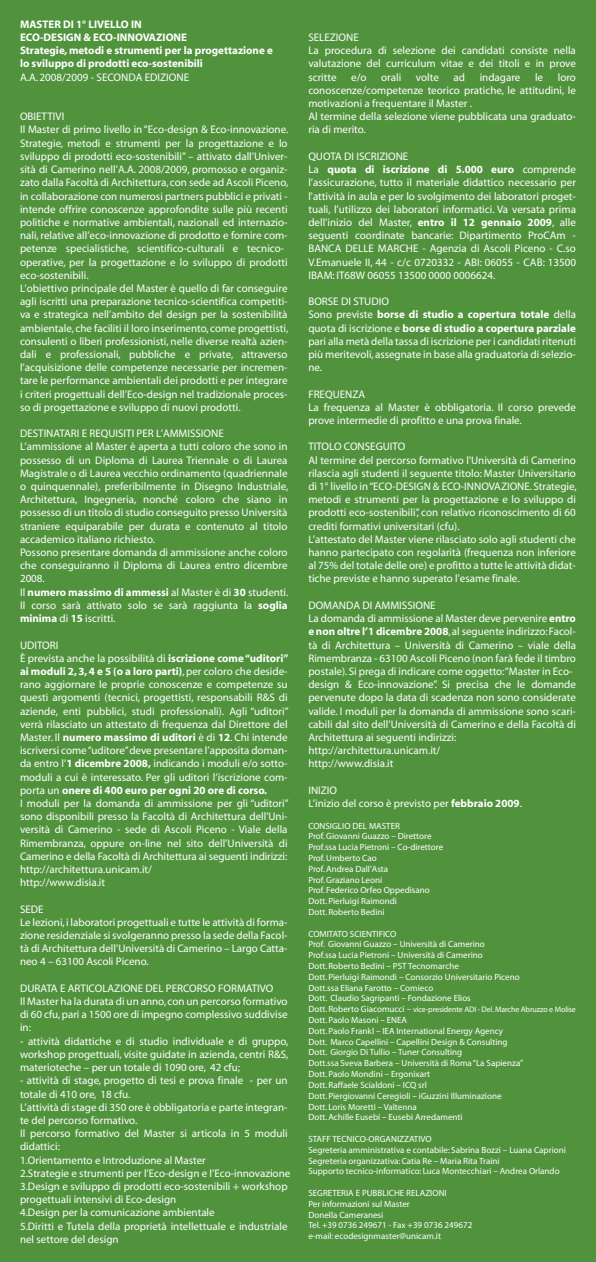
<style>
.page{position:relative;width:596px;height:1262px;background:#fff}
.page>*{position:absolute;margin:0;border:0;box-sizing:border-box;transform-origin:0 0}
.t1{font:11px/13.2px "Myriad";color:#fff}
.t2{font:700 11px/13.2px "Myriad";color:#fff}
.t3{font:9px/10.8px "Myriad";color:#fff}
.t4{font:8px "Myriad";letter-spacing:-.015em;color:#fff}
.s1{font-weight:700}
.s2{font-size:9px}
</style>
<div class="page">
<div style="left:0;top:0;width:595px;height:1261px;background:#51933d"></div>
<p class="t2" style="left:20px;top:18px;width:254px">MASTER DI 1° LIVELLO IN<br>ECO-DESIGN &amp; ECO-INNOVAZIONE<br>Strategie, metodi e strumenti per la progettazione e lo sviluppo di prodotti eco-sostenibili</p>
<p class="t1" style="left:20px;top:71px;width:170px">A.A. 2008/2009 - SECONDA EDIZIONE</p>
<p class="t1" style="left:20px;top:110px;width:270px">OBIETTIVI<br>Il Master di primo livello in “Eco-design &amp; Eco-innovazione.<br>Strategie, metodi e strumenti per la progettazione e lo sviluppo di prodotti eco-sostenibili” – attivato dall’Univer&shy;sità di Camerino nell’A.A. 2008/2009, promosso e organiz&shy;zato dalla Facoltà di Architettura, con sede ad Ascoli Piceno, in collaborazione con numerosi partners pubblici e privati - intende offrire conoscenze approfondite sulle più recenti politiche e normative ambientali, nazionali ed internazio&shy;nali, relative all’eco-innovazione di prodotto e fornire com&shy;petenze specialistiche, scientifico-culturali e tecnico&shy;operative, per la progettazione e lo sviluppo di prodotti eco-sostenibili.<br>L’obiettivo principale del Master è quello di far conseguire agli iscritti una preparazione tecnico-scientifica competiti&shy;va e strategica nell’ambito del design per la sostenibilità ambientale, che faciliti il loro inserimento, come progettisti, consulenti o liberi professionisti, nelle diverse realtà azien&shy;dali e professionali, pubbliche e private, attraverso l’acquisizione delle competenze necessarie per incremen&shy;tare le performance ambientali dei prodotti e per integrare i criteri progettuali dell’Eco-design nel tradizionale proces&shy;so di progettazione e sviluppo di nuovi prodotti.</p>
<p class="t1" style="left:20px;top:427px;width:270px">DESTINATARI E REQUISITI PER L’AMMISSIONE L’ammissione al Master è aperta a tutti coloro che sono in possesso di un Diploma di Laurea Triennale o di Laurea Magistrale o di Laurea vecchio ordinamento (quadriennale o quinquennale), preferibilmente in Disegno Industriale, Architettura, Ingegneria, nonché coloro che siano in possesso di un titolo di studio conseguito presso Università straniere equiparabile per durata e contenuto al titolo accademico italiano richiesto.<br>Possono presentare domanda di ammissione anche coloro che conseguiranno il Diploma di Laurea entro dicembre 2008.<br>Il <span class="s1">numero massimo di ammessi</span> al Master è di <span class="s1">30</span> studenti.<br>Il corso sarà attivato solo se sarà raggiunta la <span class="s1">soglia minima</span> di <span class="s1">15</span> iscritti.</p>
<p class="t1" style="left:20px;top:638px;width:270px">UDITORI<br>È prevista anche la possibilità di <span class="s1">iscrizione come “uditori” ai moduli 2, 3, 4 e 5 (o a loro parti)</span>, per coloro che deside&shy;rano aggiornare le proprie conoscenze e competenze su questi argomenti (tecnici, progettisti, responsabili R&amp;S di aziende, enti pubblici, studi professionali). Agli “uditori” verrà rilasciato un attestato di frequenza dal Direttore del Master. Il <span class="s1">numero massimo di uditori</span> è di <span class="s1">12</span>. Chi intende iscriversi come “uditore” deve presentare l’apposita doman&shy;da entro l’<span class="s1">1 dicembre 2008,</span> indicando i moduli e/o sotto&shy;moduli a cui è interessato. Per gli uditori l’iscrizione com&shy;porta un <span class="s1">onere di 400 euro per ogni 20 ore di corso.<br></span>I moduli per la domanda di ammissione per gli “uditori” sono disponibili presso la Facoltà di Architettura dell'Uni&shy;versità di Camerino - sede di Ascoli Piceno - Viale della Rimembranza, oppure on-line nel sito dell’Università di Camerino e della Facoltà di Architettura ai seguenti indirizzi: http://architettura.unicam.it/<br>http://www.disia.it</p>
<p class="t1" style="left:20px;top:902px;width:269px">SEDE<br>Le lezioni, i laboratori progettuali e tutte le attività di forma&shy;zione residenziale si svolgeranno presso la sede della Facol&shy;tà di Architettura dell’Università di Camerino – Largo Catta&shy;neo 4 – 63100 Ascoli Piceno.</p>
<p class="t1" style="left:20px;top:982px;width:269px">DURATA E ARTICOLAZIONE DEL PERCORSO FORMATIVO<br>Il Master ha la durata di un anno, con un percorso formativo di 60 cfu, pari a 1500 ore di impegno complessivo suddivise in:</p>
<p class="t1" style="left:20px;top:1034px;width:270px;text-align:justify">- attività didattiche e di studio individuale e di gruppo, workshop progettuali, visite guidate in azienda, centri R&amp;S, materioteche – per un totale di 1090 ore, 42 cfu;</p>
<p class="t1" style="left:20px;top:1074px;width:271px">- attività di stage, progetto di tesi e prova finale - per un totale di 410 ore, 18 cfu.<br>L’attività di stage di 350 ore è obbligatoria e parte integran&shy;te del percorso formativo.<br>Il percorso formativo del Master si articola in 5 moduli didattici:<br>1.Orientamento e Introduzione al Master<br>2.Strategie e strumenti per l’Eco-design e l’Eco-innovazione 3.Design e sviluppo di prodotti eco-sostenibili + workshop progettuali intensivi di Eco-design<br>4.Design per la comunicazione ambientale<br>5.Diritti e Tutela della proprietà intellettuale e industriale nel settore del design</p>
<p class="t1" style="left:308px;top:31px;width:269px">SELEZIONE<br>La procedura di selezione dei candidati consiste nella valutazione del curriculum vitae e dei titoli e in prove scritte</p>
<p class="t1" style="left:308px;top:71px;width:269px;text-indent:249px">loro conoscenze/competenze teorico pratiche, le attitudini, le motivazioni a frequentare il Master .<br>Al termine della selezione viene pubblicata una graduato&shy;ria di merito.</p>
<p class="t1" style="left:308px;top:150px;width:269px">QUOTA DI ISCRIZIONE<br>La <span class="s1">quota di iscrizione di 5.000 euro</span> comprende l’assicurazione, tutto il materiale didattico necessario per l'attività in aula e per lo svolgimento dei laboratori proget&shy;tuali, l’utilizzo dei laboratori informatici. Va versata prima dell’inizio del Master, <span class="s1">entro il 12 gennaio 2009</span>, alle seguenti coordinate bancarie: Dipartimento ProCAm - BANCA DELLE MARCHE - Agenzia di Ascoli Piceno - C.so V.Emanuele II, 44 - c/c 0720332 - ABI: 06055 - CAB: 13500<br>IBAM: IT68W 06055 13500 0000 0006624.</p>
<p class="t1" style="left:308px;top:295px;width:269px">BORSE DI STUDIO<br>Sono previste <span class="s1">borse di studio a copertura totale</span> della quota di iscrizione e <span class="s1">borse di studio a copertura parziale </span>pari alla metà della tassa di iscrizione per i candidati ritenuti più meritevoli, assegnate in base alla graduatoria di selezio&shy;ne.</p>
<p class="t1" style="left:308px;top:388px;width:269px">FREQUENZA<br>La frequenza al Master è obbligatoria. Il corso prevede prove intermedie di profitto e una prova finale.</p>
<p class="t1" style="left:308px;top:440px;width:270px">TITOLO CONSEGUITO<br>Al termine del percorso formativo l'Università di Camerino rilascia agli studenti il seguente titolo: Master Universitario di 1° livello in “ECO-DESIGN &amp; ECO-INNOVAZIONE. Strategie, metodi e strumenti per la progettazione e lo sviluppo di prodotti eco-sostenibili”, con relativo riconoscimento di 60 crediti formativi universitari (cfu).<br>L’attestato del Master viene rilasciato solo agli studenti che hanno partecipato con regolarità (frequenza non inferiore al 75% del totale delle ore) e profitto a tutte le attività didat&shy;tiche previste e hanno superato l'esame finale.</p>
<p class="t1" style="left:308px;top:599px;width:269px">DOMANDA DI AMMISSIONE<br>La domanda di ammissione al Master deve pervenire <span class="s1">entro e non oltre l’1 dicembre 2008</span>, al seguente indirizzo: Facol&shy;tà di Architettura – Università di Camerino – viale della Rimembranza - 63100 Ascoli Piceno (non farà fede il timbro postale). Si prega di indicare come oggetto: “Master in Eco&shy;design &amp; Eco-innovazione”. Si precisa che le domande pervenute dopo la data di scadenza non sono considerate valide. I moduli per la domanda di ammissione sono scari&shy;cabili dal sito dell’Università di Camerino e della Facoltà di Architettura ai seguenti indirizzi: http://architettura.unicam.it/<br>http://www.disia.it</p>
<p class="t1" style="left:308px;top:784px;width:215px">INIZIO<br>L’inizio del corso è previsto per <span class="s1">febbraio 2009</span>.</p>
<p class="t3" style="left:308px;top:820px;width:136px">CONSIGLIO DEL MASTER<br>Prof. Giovanni Guazzo – Direttore<br>Prof.ssa Lucia Pietroni – Co-direttore<br>Prof. Umberto Cao<br>Prof. Andrea Dall’Asta<br>Prof. Graziano Leoni<br>Prof. Federico Orfeo Oppedisano<br>Dott. Pierluigi Raimondi<br>Dott. Roberto Bedini</p>
<p class="t3" style="left:308px;top:928px;width:213px">COMITATO SCIENTIFICO<br>Prof. Giovanni Guazzo – Università di Camerino<br>Prof.ssa Lucia Pietroni – Università di Camerino<br>Dott. Roberto Bedini – PST Tecnomarche<br>Dott. Pierluigi Raimondi – Consorzio Universitario Piceno Dott.ssa Eliana Farotto – Comieco<br>Dott. Claudio Sagripanti – Fondazione Elios</p>
<p class="t4" style="left:308px;top:1005px;width:269px"><span class="s2">Dott. Roberto Giacomucci –</span> vice-presidente ADI - Del. Marche Abruzzo e Molise</p>
<p class="t3" style="left:308px;top:1015px;width:216px">Dott. Paolo Masoni – ENEA<br>Dott. Paolo Frankl – IEA International Energy Agency Dott. Marco Capellini – Capellini Design &amp; Consulting Dott. Giorgio Di Tullio – Tuner Consulting<br>Dott.ssa Sveva Barbera – Università di Roma “La Sapienza” Dott. Paolo Mondini – Ergonixart<br>Dott. Raffaele Scialdoni – ICQ srl<br>Dott. Piergiovanni Ceregioli – iGuzzini Illuminazione<br>Dott. Loris Moretti – Valtenna<br>Dott. Achille Eusebi – Eusebi Arredamenti</p>
<p class="t3" style="left:308px;top:1133px;width:259px">STAFF TECNICO-ORGANIZZATIVO<br>Segreteria amministrativa e contabile: Sabrina Bozzi – Luana Caprioni Segreteria organizzativa: Catia Re – Maria Rita Traini<br>Supporto tecnico-informatico: Luca Montecchiari – Andrea Orlando</p>
<p class="t3" style="left:308px;top:1187px;width:165px">SEGRETERIA E PUBBLICHE RELAZIONI<br>Per informazioni sul Master<br>Donella Cameranesi<br>Tel. +39 0736 249671 - Fax +39 0736 249672 e-mail: ecodesignmaster@unicam.it</p>
<p class="t1" style="left:351px;top:71px;width:17px">e/o</p>
<p class="t1" style="left:381px;top:71px;width:22px">orali</p>
<p class="t1" style="left:415px;top:71px;width:24px">volte</p>
<p class="t1" style="left:453px;top:71px;width:13px">ad</p>
<p class="t1" style="left:479px;top:71px;width:42px">indagare</p>
<p class="t1" style="left:534px;top:71px;width:10px">le</p>
</div>
